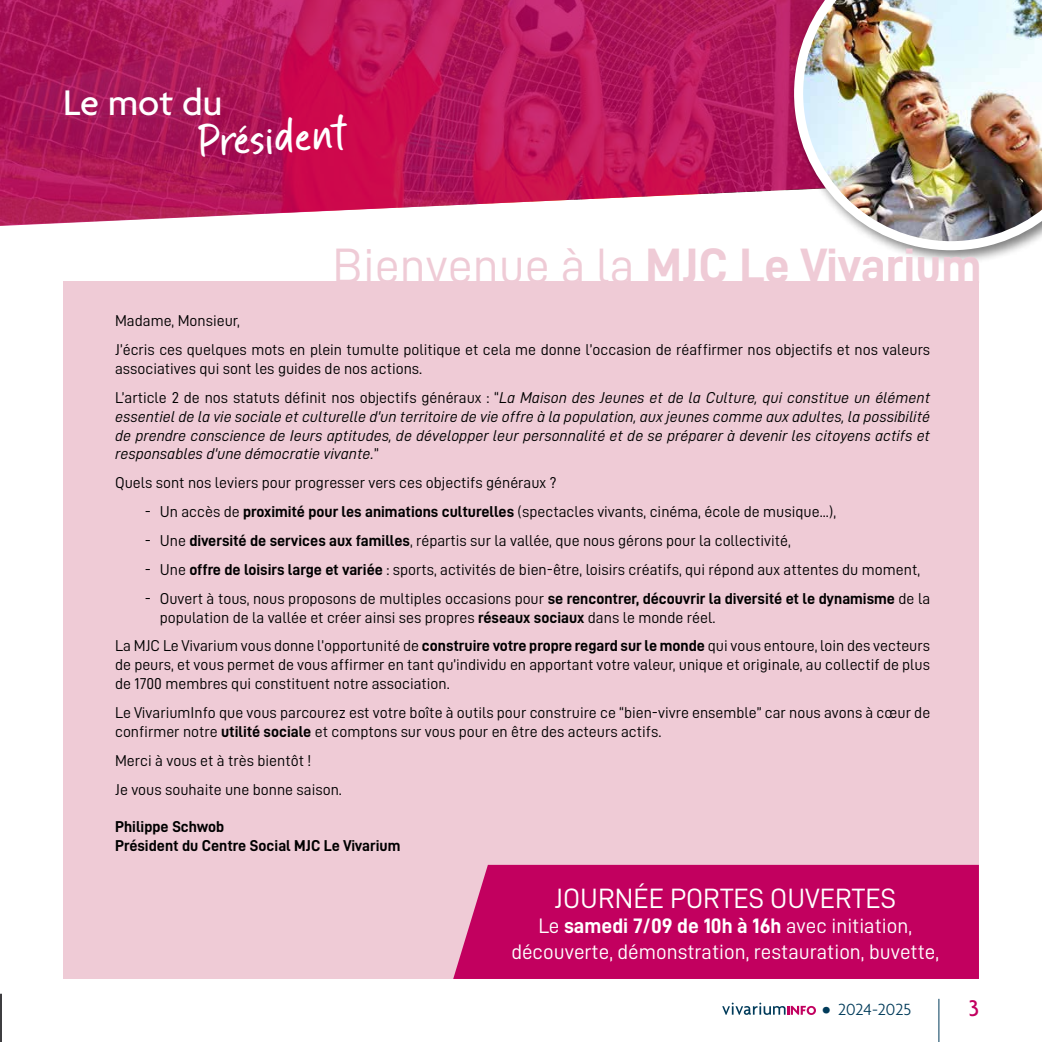
<style>
.page{position:relative;width:1042px;height:1042px;background:#fff}
.page>*{position:absolute;margin:0;border:0;box-sizing:border-box;transform-origin:0 0}
.t1{font:49.88px "D DIN Bold";color:#efcbd6}
.t2{font:45.5px "Wildstripe";color:#fff}
.t3{font:500 38.5px "Agenda";color:#fff}
.t4{font:28px "D DIN";color:#fff}
.t5{font:500 24.5px "Agenda";color:#c2005f}
.t6{font:21px "D DIN";color:#fff}
.t7{font:21px "D DIN Bold";color:#fff}
.t8{font:300 17.5px "Agenda";color:#003b5a}
.t9{font:15.75px/18.9px "D DIN";color:#000}
.t10{font:15.75px/18.9px "D DIN Italic";color:#000;text-align:justify}
.t11{font:15.75px/18.9px "D DIN Bold";color:#000}
.s1{font-family:"D DIN"}
.s2{font-family:"D DIN Bold"}
.s3{font-weight:900}
</style>
<div class="page">
<hr style="left:938px;top:999px;width:1px;height:43px;background:#003b5a">
<svg style="left:722px;top:1002px;width:94px;height:13px"></svg>
<svg style="left:0;top:0;width:789px;height:226px;background:#bc2866"></svg>
<div style="left:789px;top:0;width:253px;height:265px;background:#000;opacity:.5"></div>
<img style="left:794px;top:0;width:248px;height:250px">
<svg style="left:0;top:993px;width:1px;height:49px"></svg>
<div style="left:63px;top:282px;width:916px;height:697px;background:#efcbd6"></div>
<div style="left:453px;top:865px;width:526px;height:114px;background:#c2005f"></div>
<h3 class="t3" style="left:63px;top:79px;width:161px">Le mot du</h3>
<h2 class="t2" style="left:195px;top:111px;width:150px;rotate:-3deg">Président</h2>
<h1 class="t1" style="left:332px;top:238px;width:651px"><span class="s1">Bienvenue à la</span> MJC Le Vivarium</h1>
<p class="t9" style="left:115px;top:306px;width:816px;line-height:28.9px">Madame, Monsieur,<br>J’écris ces quelques mots en plein tumulte politique et cela me donne l’occasion de réaffirmer nos objectifs et nos valeurs</p>
<p class="t9" style="left:115px;top:359px;width:309px">associatives qui sont les guides de nos actions.</p>
<p class="t10" style="left:115px;top:388px;width:816px"><span class="s1">L’article 2 de nos statuts définit nos objectifs généraux : “</span>La Maison des Jeunes et de la Culture, qui constitue un élément essentiel de la vie sociale et culturelle d'un territoire de vie offre à la population, aux jeunes comme aux adultes, la possibilité de prendre conscience de Ieurs aptitudes, de développer leur personnalité et de se préparer à devenir les citoyens actifs et responsables d'une démocratie vivante.<span class="s1">”</span></p>
<p class="t9" style="left:115px;top:473px;width:443px">Quels sont nos leviers pour progresser vers ces objectifs généraux ?</p>
<p class="t9" style="left:145px;top:502px;width:693px">- Un accès de <span class="s2">proximité pour les animations culturelles</span> (spectacles vivants, cinéma, école de musique...),</p>
<p class="t9" style="left:145px;top:531px;width:647px">- Une <span class="s2">diversité de services aux familles</span>, répartis sur la vallée, que nous gérons pour la collectivité,</p>
<p class="t9" style="left:145px;top:560px;width:777px">- Une <span class="s2">offre de loisirs large et variée</span> : sports, activités de bien-être, loisirs créatifs, qui répond aux attentes du moment,</p>
<p class="t9" style="left:160px;top:588px;width:772px;text-indent:-15px">- Ouvert à tous, nous proposons de multiples occasions pour <span class="s2">se rencontrer, découvrir la diversité et le dynamisme</span> de la population de la vallée et créer ainsi ses propres <span class="s2">réseaux sociaux</span> dans le monde réel.</p>
<p class="t9" style="left:115px;top:636px;width:816px;text-align:justify">La MJC Le Vivarium vous donne l’opportunité de <span class="s2">construire votre propre regard sur le monde</span> qui vous entoure, loin des vecteurs de peurs, et vous permet de vous affirmer en tant qu’individu en apportant votre valeur, unique et originale, au collectif de plus de 1700 membres qui constituent notre association.</p>
<p class="t9" style="left:115px;top:703px;width:816px">Le VivariumInfo que vous parcourez est votre boîte à outils pour construire ce “bien-vivre ensemble” car nous avons à cœur de confirmer notre <span class="s2">utilité sociale</span> et comptons sur vous pour en être des acteurs actifs.</p>
<p class="t9" style="left:115px;top:745px;width:228px;line-height:28.9px">Merci à vous et à très bientôt !<br>Je vous souhaite une bonne saison.</p>
<p class="t11" style="left:115px;top:817px;width:287px">Philippe Schwob<br>Président du Centre Social MJC Le Vivarium</p>
<h3 class="t4" style="left:554px;top:883px;width:343px">JOURNÉE PORTES OUVERTES</h3>
<h3 class="t7" style="left:538px;top:914px;width:375px"><span class="s1">Le</span> samedi 7/09 de 10h à 16h <span class="s1">avec initiation,</span></h3>
<h3 class="t6" style="left:511px;top:940px;width:429px">découverte, démonstration, restauration, buvette,</h3>
<p class="t8" style="left:822px;top:999px;width:90px"><span class="s3">•</span> 2024-2025</p>
<h3 class="t5" style="left:969px;top:992px;width:12px">3</h3>
</div>
